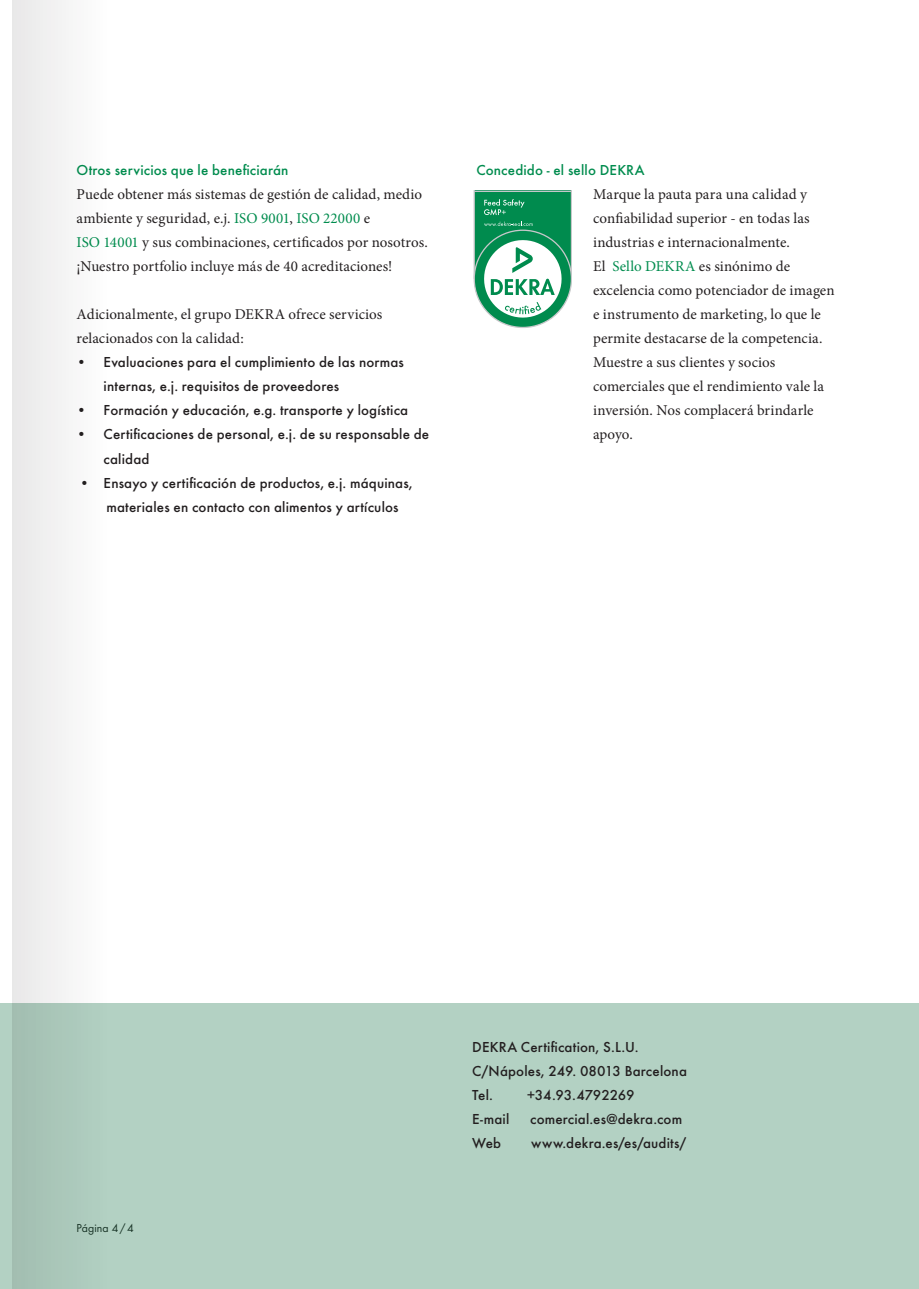
<style>
.page{position:relative;width:919px;height:1289px;background:#fff}
.page>*{position:absolute;margin:0;border:0;box-sizing:border-box;transform-origin:0 0}
.fließtext{font:15px/24px "Minion Pro";color:#231f20}
.kontakt_allgemein{font:500 15px/24px "Futura";letter-spacing:.01em;color:#231f20}
.zwischenüberschrift{font:500 15px "Futura";letter-spacing:.01em;color:#008c4e}
.stichpunkt{font:500 15px "Futura";letter-spacing:.01em;color:#008c4e}
.kontakt_allgemein-2{font:500 15px "Futura";letter-spacing:-.01em;color:#231f20}
.t1{font:12px "Futura Boo";letter-spacing:.01em;color:#231f20}
.s1{color:#008c4e}
</style>
<div class="page">
<div style="left:474px;top:230px;width:97px;height:97px;background:#008b4e;border-radius:50%"></div>
<svg style="left:473px;top:191px;width:98px;height:126px"></svg>
<div style="left:0;top:1003px;width:918px;height:285px;background:#b3d1c3"></div>
<svg style="left:13px;top:0;width:53px;height:1288px;fill:#ececec"></svg>
<p class="zwischenüberschrift" style="left:77px;top:161px;width:213px">Otros servicios que le beneficiarán</p>
<p class="fließtext" style="left:77px;top:183px;width:353px">Puede obtener más sistemas de gestión de calidad, medio ambiente y seguridad, e.j. <span class="s1">ISO 9001</span>, <span class="s1">ISO 22000</span> e<br><span class="s1">ISO 14001</span> y sus combinaciones, certificados por nosotros. ¡Nuestro portfolio incluye más de 40 acreditaciones!</p>
<p class="fließtext" style="left:77px;top:303px;width:307px">Adicionalmente, el grupo DEKRA ofrece servicios relacionados con la calidad:</p>
<p class="kontakt_allgemein" style="left:104px;top:350px;width:302px;text-indent:-27px">• Evaluaciones para el cumplimiento de las normas internas, e.j. requisitos de proveedores</p>
<p class="kontakt_allgemein" style="left:77px;top:398px;width:333px">• Formación y educación, e.g. transporte y logística</p>
<p class="kontakt_allgemein" style="left:104px;top:422px;width:327px;text-indent:-27px">• Certificaciones de personal, e.j. de su responsable de calidad</p>
<p class="kontakt_allgemein" style="left:106px;top:470px;width:308px;text-indent:-27px">• Ensayo y certificación de productos, e.j. máquinas, materiales en contacto con alimentos y artículos</p>
<p class="stichpunkt" style="left:476px;top:161px;width:170px">Concedido - el sello DEKRA</p>
<p class="fließtext" style="left:593px;top:183px;width:218px">Marque la pauta para una calidad y confiabilidad superior - en todas las industrias e internacionalmente.</p>
<p class="fließtext" style="left:593px;top:255px;width:243px">El <span class="s1">Sello DEKRA</span> es sinónimo de excelencia como potenciador de imagen e instrumento de marketing, lo que le permite destacarse de la competencia.<br>Muestre a sus clientes y socios comerciales que el rendimiento vale la inversión. Nos complacerá brindarle apoyo.</p>
<p class="t1" style="left:77px;top:1220px;width:59px">Página 4 / 4</p>
<p class="kontakt_allgemein" style="left:472px;top:1034px;width:168px">DEKRA Certification, S.L.U.</p>
<p class="kontakt_allgemein" style="left:472px;top:1058px;width:216px">C/Nápoles, 249. 08013 Barcelona</p>
<p class="kontakt_allgemein" style="left:472px;top:1082px;width:22px">Tel.</p>
<p class="kontakt_allgemein-2" style="left:526px;top:1085px;width:109px">+34.93.4792269</p>
<p class="kontakt_allgemein" style="left:472px;top:1106px;width:39px">E-mail</p>
<p class="kontakt_allgemein" style="left:530px;top:1106px;width:153px">comercial.es@dekra.com</p>
<p class="kontakt_allgemein" style="left:472px;top:1130px;width:30px">Web</p>
<p class="kontakt_allgemein" style="left:531px;top:1130px;width:156px">www.dekra.es/es/audits/</p>
</div>
